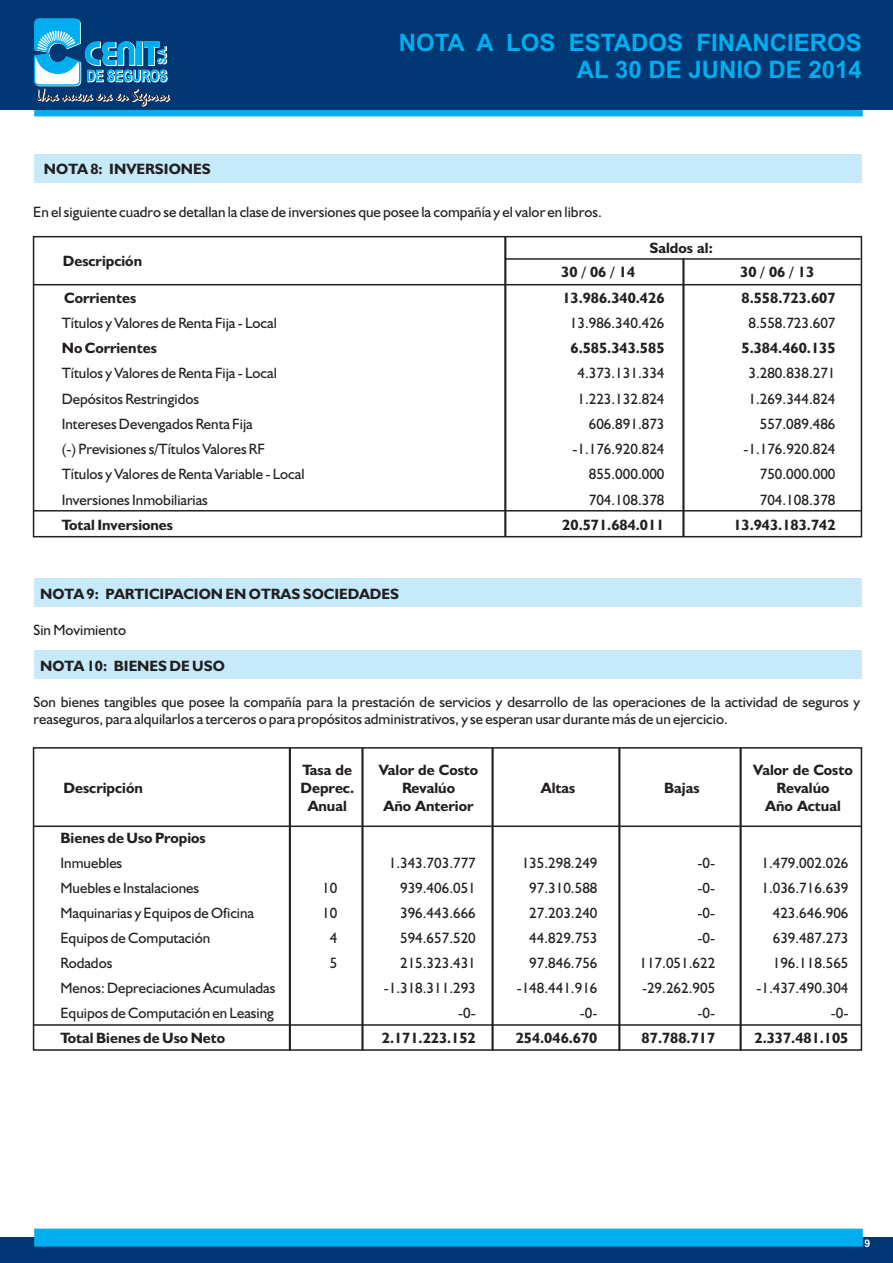
<style>
.page{position:relative;width:893px;height:1263px;background:#fff}
.page>*{position:absolute;margin:0;border:0;box-sizing:border-box;transform-origin:0 0}
.t1{font:700 24px/26.8px "Arial";color:#00aeef;text-align:right}
.t2{font:15px/17.9px "Humanist 521 BT";color:#231f20}
.t3{font:700 15px/18px "Humanist 521 BT";color:#231f20;text-align:center}
.t4{font:700 10.5px "Arial";color:#fff}
</style>
<div class="page">
<div style="left:34px;top:650px;width:828px;height:29px;background:#c6eafa"></div>
<div style="left:34px;top:578px;width:828px;height:29px;background:#c6eafa"></div>
<div style="left:34px;top:154px;width:828px;height:28px;background:#c6eafa"></div>
<div style="left:0;top:0;width:893px;height:110px;background:#013874"></div>
<div style="left:0;top:1237px;width:893px;height:26px;background:#013874"></div>
<svg style="left:33px;top:18px;width:830px;height:99px"></svg>
<svg style="left:34px;top:1228px;width:829px;height:19px"></svg>
<hr style="left:33px;top:284px;width:829px;height:1px;background:#231f20">
<div style="left:33px;top:236px;width:829px;height:301px;border:2px solid #231f20"></div>
<hr style="left:504px;top:237px;width:2px;height:300px;background:#231f20">
<hr style="left:682px;top:258px;width:2px;height:279px;background:#231f20">
<hr style="left:506px;top:258px;width:354px;height:2px;background:#231f20">
<hr style="left:33px;top:510px;width:829px;height:1px;background:#231f20">
<hr style="left:33px;top:825px;width:829px;height:2px;background:#231f20">
<div style="left:33px;top:747px;width:829px;height:304px;border:2px solid #231f20"></div>
<hr style="left:491px;top:748px;width:3px;height:302px;background:#231f20">
<hr style="left:33px;top:1024px;width:829px;height:2px;background:#231f20">
<hr style="left:289px;top:748px;width:2px;height:302px;background:#231f20">
<hr style="left:361px;top:748px;width:3px;height:302px;background:#231f20">
<hr style="left:739px;top:748px;width:3px;height:302px;background:#231f20">
<hr style="left:618px;top:748px;width:2px;height:302px;background:#231f20">
<h1 class="t1" style="left:399px;top:32px;width:465px">NOTA A LOS ESTADOS FINANCIEROS<br>AL 30 DE JUNIO DE 2014</h1>
<p class="t3" style="left:44px;top:161px;width:168px">NOTA 8: INVERSIONES</p>
<p class="t2" style="left:33px;top:205px;width:570px">En el siguiente cuadro se detallan la clase de inversiones que posee la compañía y el valor en libros.</p>
<p class="t3" style="left:649px;top:240px;width:65px">Saldos al:</p>
<p class="t3" style="left:63px;top:253px;width:81px">Descripción</p>
<p class="t3" style="left:561px;top:265px;width:75px">30 / 06 / 14</p>
<p class="t3" style="left:740px;top:264px;width:75px">30 / 06 / 13</p>
<p class="t3" style="left:64px;top:290px;width:74px">Corrientes</p>
<p class="t3" style="left:562px;top:290px;width:104px">13.986.340.426</p>
<p class="t3" style="left:741px;top:290px;width:95px">8.558.723.607</p>
<p class="t2" style="left:62px;top:315px;width:217px">Títulos y Valores de Renta Fija - Local</p>
<p class="t2" style="left:570px;top:315px;width:96px">13.986.340.426</p>
<p class="t2" style="left:748px;top:315px;width:89px">8.558.723.607</p>
<p class="t3" style="left:62px;top:340px;width:97px">No Corrientes</p>
<p class="t3" style="left:570px;top:340px;width:95px">6.585.343.585</p>
<p class="t3" style="left:741px;top:340px;width:95px">5.384.460.135</p>
<p class="t2" style="left:62px;top:366px;width:217px">Títulos y Valores de Renta Fija - Local</p>
<p class="t2" style="left:577px;top:366px;width:89px">4.373.131.334</p>
<p class="t2" style="left:748px;top:366px;width:89px">3.280.838.271</p>
<p class="t2" style="left:62px;top:391px;width:139px">Depósitos Restringidos</p>
<p class="t2" style="left:577px;top:391px;width:89px">1.223.132.824</p>
<p class="t2" style="left:748px;top:391px;width:89px">1.269.344.824</p>
<p class="t2" style="left:62px;top:416px;width:192px">Intereses Devengados Renta Fija</p>
<p class="t2" style="left:589px;top:416px;width:77px">606.891.873</p>
<p class="t2" style="left:760px;top:416px;width:77px">557.089.486</p>
<p class="t2" style="left:62px;top:441px;width:205px">(-) Previsiones s/Títulos Valores RF</p>
<p class="t2" style="left:572px;top:441px;width:94px">-1.176.920.824</p>
<p class="t2" style="left:743px;top:441px;width:94px">-1.176.920.824</p>
<p class="t2" style="left:62px;top:467px;width:244px">Títulos y Valores de Renta Variable - Local</p>
<p class="t2" style="left:589px;top:467px;width:77px">855.000.000</p>
<p class="t2" style="left:760px;top:467px;width:77px">750.000.000</p>
<p class="t2" style="left:62px;top:492px;width:148px">Inversiones Inmobiliarias</p>
<p class="t2" style="left:589px;top:492px;width:77px">704.108.378</p>
<p class="t2" style="left:760px;top:492px;width:77px">704.108.378</p>
<p class="t3" style="left:62px;top:517px;width:113px">Total Inversiones</p>
<p class="t3" style="left:562px;top:517px;width:104px">20.571.684.011</p>
<p class="t3" style="left:733px;top:517px;width:104px">13.943.183.742</p>
<p class="t3" style="left:40px;top:586px;width:360px">NOTA 9: PARTICIPACION EN OTRAS SOCIEDADES</p>
<p class="t2" style="left:34px;top:622px;width:94px">Sin Movimiento</p>
<p class="t3" style="left:40px;top:658px;width:186px">NOTA 10: BIENES DE USO</p>
<p class="t2" style="left:34px;top:694px;width:828px">Son bienes tangibles que posee la compañía para la prestación de servicios y desarrollo de las operaciones de la actividad de seguros y reaseguros, para alquilarlos a terceros o para propósitos administrativos, y se esperan usar durante más de un ejercicio.</p>
<p class="t3" style="left:64px;top:780px;width:81px">Descripción</p>
<p class="t3" style="left:300px;top:762px;width:55px">Tasa de<br>Deprec.<br>Anual</p>
<p class="t3" style="left:379px;top:762px;width:101px">Valor de Costo<br>Revalúo<br>Año Anterior</p>
<p class="t3" style="left:541px;top:780px;width:36px">Altas</p>
<p class="t3" style="left:664px;top:780px;width:37px">Bajas</p>
<p class="t3" style="left:753px;top:762px;width:101px">Valor de Costo<br>Revalúo<br>Año Actual</p>
<p class="t3" style="left:60px;top:830px;width:147px">Bienes de Uso Propios</p>
<p class="t2" style="left:60px;top:855px;width:63px">Inmuebles</p>
<p class="t2" style="left:389px;top:855px;width:89px">1.343.703.777</p>
<p class="t2" style="left:522px;top:855px;width:77px">135.298.249</p>
<p class="t2" style="left:697px;top:855px;width:19px">-0-</p>
<p class="t2" style="left:761px;top:855px;width:89px">1.479.002.026</p>
<p class="t2" style="left:60px;top:880px;width:140px">Muebles e Instalaciones</p>
<p class="t2" style="left:322px;top:880px;width:17px">10</p>
<p class="t2" style="left:400px;top:880px;width:77px">939.406.051</p>
<p class="t2" style="left:529px;top:880px;width:70px">97.310.588</p>
<p class="t2" style="left:697px;top:880px;width:19px">-0-</p>
<p class="t2" style="left:761px;top:880px;width:89px">1.036.716.639</p>
<p class="t2" style="left:60px;top:905px;width:195px">Maquinarias y Equipos de Oficina</p>
<p class="t2" style="left:322px;top:905px;width:17px">10</p>
<p class="t2" style="left:400px;top:905px;width:77px">396.443.666</p>
<p class="t2" style="left:529px;top:905px;width:70px">27.203.240</p>
<p class="t2" style="left:697px;top:905px;width:19px">-0-</p>
<p class="t2" style="left:773px;top:905px;width:77px">423.646.906</p>
<p class="t2" style="left:60px;top:930px;width:151px">Equipos de Computación</p>
<p class="t2" style="left:330px;top:930px;width:9px">4</p>
<p class="t2" style="left:400px;top:930px;width:77px">594.657.520</p>
<p class="t2" style="left:529px;top:930px;width:70px">44.829.753</p>
<p class="t2" style="left:697px;top:930px;width:19px">-0-</p>
<p class="t2" style="left:773px;top:930px;width:77px">639.487.273</p>
<p class="t2" style="left:60px;top:955px;width:53px">Rodados</p>
<p class="t2" style="left:330px;top:955px;width:9px">5</p>
<p class="t2" style="left:400px;top:955px;width:77px">215.323.431</p>
<p class="t2" style="left:529px;top:955px;width:70px">97.846.756</p>
<p class="t2" style="left:639px;top:955px;width:77px">117.051.622</p>
<p class="t2" style="left:773px;top:955px;width:77px">196.118.565</p>
<p class="t2" style="left:60px;top:980px;width:216px">Menos: Depreciaciones Acumuladas</p>
<p class="t2" style="left:384px;top:980px;width:94px">-1.318.311.293</p>
<p class="t2" style="left:517px;top:980px;width:82px">-148.441.916</p>
<p class="t2" style="left:642px;top:980px;width:75px">-29.262.905</p>
<p class="t2" style="left:756px;top:980px;width:94px">-1.437.490.304</p>
<p class="t2" style="left:60px;top:1005px;width:215px">Equipos de Computación en Leasing</p>
<p class="t2" style="left:458px;top:1005px;width:19px">-0-</p>
<p class="t2" style="left:580px;top:1005px;width:19px">-0-</p>
<p class="t2" style="left:697px;top:1005px;width:19px">-0-</p>
<p class="t2" style="left:831px;top:1005px;width:19px">-0-</p>
<p class="t3" style="left:60px;top:1030px;width:166px">Total Bienes de Uso Neto</p>
<p class="t3" style="left:382px;top:1030px;width:95px">2.171.223.152</p>
<p class="t3" style="left:516px;top:1030px;width:83px">254.046.670</p>
<p class="t3" style="left:642px;top:1030px;width:75px">87.788.717</p>
<p class="t3" style="left:754px;top:1030px;width:95px">2.337.481.105</p>
<p class="t4" style="left:865px;top:1239px;width:7px">9</p>
</div>
